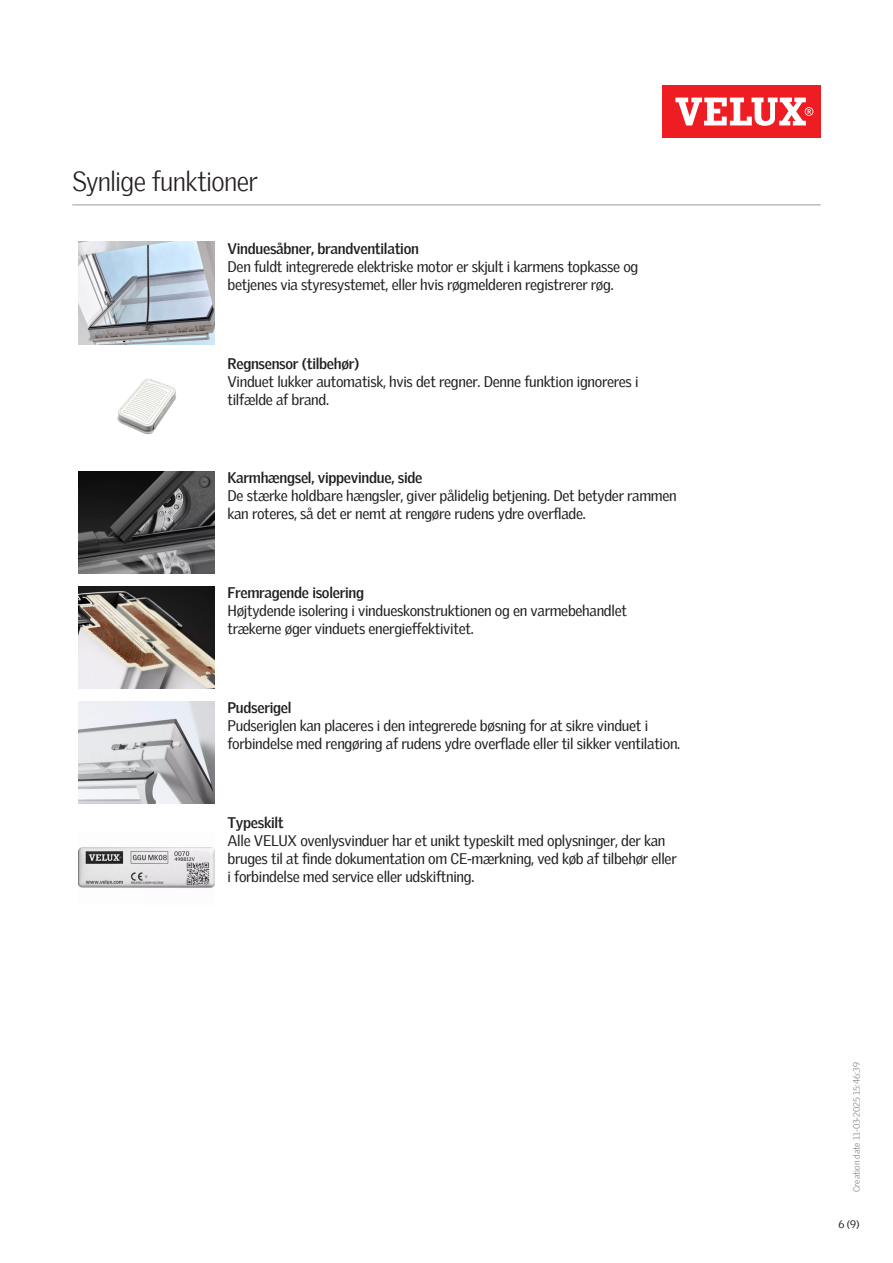
<style>
.page{position:relative;width:893px;height:1263px;background:#fff}
.page>*{position:absolute;margin:0;border:0;box-sizing:border-box;transform-origin:0 0}
.Headline_With_Line_B{font:300 27px "Velux Gothic";letter-spacing:-.025em;color:#231f20}
.Body_Heading{font:15px/18px "Velux Gothic";letter-spacing:-.02em;color:#231f20}
.t1{font:10.5px "Velux Gothic";color:#231f20}
.t2{font:300 9px "Velux Gothic";color:#7c7e81}
.s1{font-weight:700}
</style>
<div class="page">
<div style="left:662px;top:85px;width:159px;height:53px;background:#ee1d23"></div>
<svg style="left:675px;top:98px;width:138px;height:28px"></svg>
<hr style="left:72px;top:204px;width:749px;height:2px;background:#bcbdbb">
<img style="left:79px;top:242px;width:136px;height:102px">
<img style="left:117px;top:379px;width:60px;height:55px">
<img style="left:79px;top:472px;width:136px;height:102px">
<img style="left:79px;top:586px;width:136px;height:102px">
<img style="left:79px;top:701px;width:136px;height:102px">
<img style="left:79px;top:847px;width:136px;height:41px">
<p class="Headline_With_Line_B" style="left:72px;top:161px;width:187px">Synlige funktioner</p>
<p class="Body_Heading" style="left:227px;top:238px;width:412px"><span class="s1">Vinduesåbner, brandventilation<br></span>Den fuldt integrerede elektriske motor er skjult i karmens topkasse og betjenes via styresystemet, eller hvis røgmelderen registrerer røg.</p>
<p class="Body_Heading" style="left:227px;top:353px;width:413px"><span class="s1">Regnsensor (tilbehør)<br></span>Vinduet lukker automatisk, hvis det regner. Denne funktion ignoreres i tilfælde af brand.</p>
<p class="Body_Heading" style="left:227px;top:468px;width:451px"><span class="s1">Karmhængsel, vippevindue, side<br></span>De stærke holdbare hængsler, giver pålidelig betjening. Det betyder rammen kan roteres, så det er nemt at rengøre rudens ydre overflade.</p>
<p class="Body_Heading" style="left:227px;top:582px;width:401px"><span class="s1">Fremragende isolering<br></span>Højtydende isolering i vindueskonstruktionen og en varmebehandlet trækerne øger vinduets energieffektivitet.</p>
<p class="Body_Heading" style="left:227px;top:697px;width:454px"><span class="s1">Pudserigel<br></span>Pudseriglen kan placeres i den integrerede bøsning for at sikre vinduet i forbindelse med rengøring af rudens ydre overflade eller til sikker ventilation.</p>
<p class="Body_Heading" style="left:227px;top:812px;width:451px"><span class="s1">Typeskilt<br></span>Alle VELUX ovenlysvinduer har et unikt typeskilt med oplysninger, der kan bruges til at finde dokumentation om CE-mærkning, ved køb af tilbehør eller i forbindelse med service eller udskiftning.</p>
<p class="t2" style="left:850px;top:1192px;width:131px;rotate:-90deg">Creation date 11-03-2025 15:46:39</p>
<p class="t1" style="left:838px;top:1216px;width:23px">6 (9)</p>
</div>
